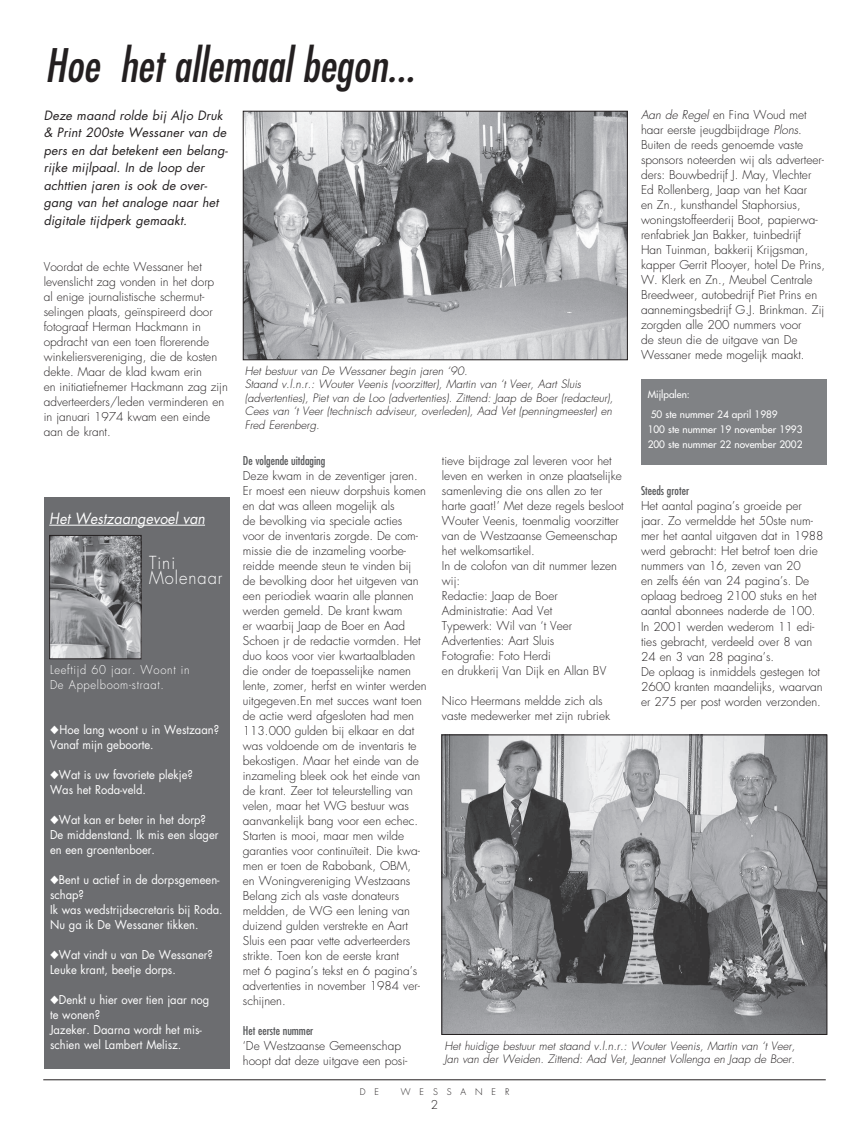
<style>
.page{position:relative;width:868px;height:1134px;background:#fff}
.page>*{position:absolute;margin:0;border:0;box-sizing:border-box;transform-origin:0 0}
.t1{font:italic condensed 45px "Futura";color:#231f20}
.t2{font:300 17.5px/15px "Futura";letter-spacing:.06em;color:#fff;scale:.94 1}
.t3{font:italic 15px "Futura";color:#fff;scale:.94 1}
.t4{font:italic 12.5px/17.5px "Futura";letter-spacing:.01em;color:#231f20}
.t5{font:300 11.88px/15px "Futura";color:#231f20}
.t6{font:11.88px/15px "Futura";color:#fff;scale:.94 1}
.t7{font:condensed 11.88px "Futura";color:#57585a}
.t8{font:300 11.88px/15px "Futura";letter-spacing:.06em;color:#fff;scale:.94 1}
.t9{font:italic 300 11.25px/13.5px "Futura";color:#231f20}
.t10{font:10px/20px "Futura";color:#fff}
.t11{font:300 8.88px "Futura";letter-spacing:1em;color:#231f20}
.s1{font-style:italic}
</style>
<div class="page">
<div style="left:640px;top:379px;width:186px;height:85px;background:#808285"></div>
<div style="left:44px;top:497px;width:185px;height:571px;background:#6c6d70"></div>
<hr style="left:43px;top:1079px;width:782px;height:1px;background:#231f20">
<img style="left:245px;top:113px;width:380px;height:245px">
<div style="left:243px;top:111px;width:384px;height:249px;border:1px solid #231f20"></div>
<img style="left:443px;top:737px;width:382px;height:296px">
<div style="left:441px;top:735px;width:386px;height:300px;border:1px solid #231f20"></div>
<img style="left:51px;top:537px;width:88px;height:120px">
<div style="left:49px;top:535px;width:92px;height:124px;border:1px solid #231f20"></div>
<hr style="left:49px;top:525px;width:156px;height:1px;background:#fff">
<h1 class="t1" style="left:45px;top:37px;width:371px">Hoe het allemaal begon...</h1>
<p class="t4" style="left:44px;top:106px;width:185px">Deze maand rolde bij Aljo Druk &amp; Print 200ste Wessaner van de pers en dat betekent een belang&shy;rijke mijlpaal. In de loop der achttien jaren is ook de over&shy;gang van het analoge naar het digitale tijdperk gemaakt.</p>
<p class="t5" style="left:44px;top:259px;width:185px">Voordat de echte Wessaner het levenslicht zag vonden in het dorp<br>al enige journalistische schermut&shy;selingen plaats, geïnspireerd door fotograaf Herman Hackmann in opdracht van een toen florerende winkeliersvereniging, die de kosten dekte. Maar de klad kwam erin<br>en initiatiefnemer Hackmann zag zijn adverteerders/leden verminderen en in januari 1974 kwam een einde aan de krant.</p>
<p class="t9" style="left:244px;top:364px;width:370px">Het bestuur van De Wessaner begin jaren ‘90.<br>Staand v.l.n.r.: Wouter Veenis (voorzitter), Martin van ‘t Veer, Aart Sluis (advertenties), Piet van de Loo (advertenties). Zittend: Jaap de Boer (redacteur), Cees van ‘t Veer (technisch adviseur, overleden), Aad Vet (penningmeester) en Fred Eerenberg.</p>
<p class="t5" style="left:640px;top:108px;width:185px"><span class="s1">Aan de Regel</span> en Fina Woud met haar eerste jeugdbijdrage <span class="s1">Plons</span>.<br>Buiten de reeds genoemde vaste sponsors noteerden wij als adverteer&shy;ders: Bouwbedrijf J. May, Vlechter Ed Rollenberg, Jaap van het Kaar<br>en Zn., kunsthandel Staphorsius, woningstoffeerderij Boot, papierwa&shy;renfabriek Jan Bakker, tuinbedrijf Han Tuinman, bakkerij Krijgsman, kapper Gerrit Plooyer, hotel De Prins, W. Klerk en Zn., Meubel Centrale Breedweer, autobedrijf Piet Prins en aannemingsbedrijf G.J. Brinkman. Zij zorgden alle 200 nummers voor<br>de steun die de uitgave van De Wessaner mede mogelijk maakt.</p>
<p class="t10" style="left:650px;top:384px;width:128px;text-indent:-3px">Mijlpalen:<br>50 ste nummer 24 april 1989</p>
<p class="t10" style="left:647px;top:421px;width:156px;line-height:15px">100 ste nummer 19 november 1993<br>200 ste nummer 22 november 2002</p>
<p class="t3" style="left:49px;top:508px;width:167px">Het Westzaangevoel van</p>
<h2 class="t2" style="left:149px;top:556px;width:80px">Tini<br>Molenaar</h2>
<p class="t8" style="left:50px;top:663px;width:150px">Leeftijd 60 jaar. Woont in<br>De Appelboom-straat.</p>
<p class="t6" style="left:50px;top:722px;width:181px;text-indent:9px">Hoe lang woont u in Westzaan?<br>Vanaf mijn geboorte.</p>
<p class="t6" style="left:50px;top:767px;width:153px;text-indent:9px">Wat is uw favoriete plekje?<br>Was het Roda-veld.</p>
<p class="t6" style="left:50px;top:812px;width:181px;text-indent:9px">Wat kan er beter in het dorp?<br>De middenstand. Ik mis een slager en een groentenboer.</p>
<p class="t6" style="left:50px;top:872px;width:185px;text-indent:9px">Bent u actief in de dorpsgemeen&shy;schap?<br>Ik was wedstrijdsecretaris bij Roda.<br>Nu ga ik De Wessaner tikken.</p>
<p class="t6" style="left:50px;top:947px;width:175px;text-indent:9px">Wat vindt u van De Wessaner?<br>Leuke krant, beetje dorps.</p>
<p class="t6" style="left:50px;top:992px;width:171px;text-indent:9px">Denkt u hier over tien jaar nog te wonen?<br>Jazeker. Daarna wordt het mis&shy;schien wel Lambert Melisz.</p>
<p class="t7" style="left:243px;top:453px;width:84px">De volgende uitdaging</p>
<p class="t5" style="left:243px;top:469px;width:185px">Deze kwam in de zeventiger jaren.<br>Er moest een nieuw dorpshuis komen en dat was alleen mogelijk als<br>de bevolking via speciale acties voor de inventaris zorgde. De com&shy;missie die de inzameling voorbe&shy;reidde meende steun te vinden bij de bevolking door het uitgeven van een periodiek waarin alle plannen werden gemeld. De krant kwam<br>er waarbij Jaap de Boer en Aad<br>Schoen jr de redactie vormden. Het duo koos voor vier kwartaalbladen die onder de toepasselijke namen lente, zomer, herfst en winter werden uitgegeven.En met succes want toen de actie werd afgesloten had men<br>113.000 gulden bij elkaar en dat was voldoende om de inventaris te bekostigen. Maar het einde van de inzameling bleek ook het einde van de krant. Zeer tot teleurstelling van velen, maar het WG bestuur was aanvankelijk bang voor een echec.<br>Starten is mooi, maar men wilde garanties voor continuïteit. Die kwa&shy;men er toen de Rabobank, OBM,<br>en Woningvereniging Westzaans<br>Belang zich als vaste donateurs meldden, de WG een lening van duizend gulden verstrekte en Aart<br>Sluis een paar vette adverteerders strikte. Toen kon de eerste krant<br>met 6 pagina’s tekst en 6 pagina’s advertenties in november 1984 ver&shy;schijnen.</p>
<p class="t7" style="left:243px;top:1023px;width:72px">Het eerste nummer</p>
<p class="t5" style="left:243px;top:1039px;width:166px">‘De Westzaanse Gemeenschap hoopt dat deze uitgave een posi-</p>
<p class="t5" style="left:442px;top:453px;width:183px">tieve bijdrage zal leveren voor het leven en werken in onze plaatselijke samenleving die ons allen zo ter harte gaat!’ Met deze regels besloot<br>Wouter Veenis, toenmalig voorzitter van de Westzaanse Gemeenschap het welkomsartikel.<br>In de colofon van dit nummer lezen wij:<br>Redactie: Jaap de Boer<br>Administratie: Aad Vet<br>Typewerk: Wil van ‘t Veer<br>Advertenties: Aart Sluis<br>Fotografie: Foto Herdi<br>en drukkerij Van Dijk en Allan BV</p>
<p class="t5" style="left:442px;top:693px;width:170px">Nico Heermans meldde zich als vaste medewerker met zijn rubriek</p>
<p class="t7" style="left:640px;top:484px;width:50px">Steeds groter</p>
<p class="t5" style="left:640px;top:499px;width:184px">Het aantal pagina’s groeide per jaar. Zo vermeldde het 50ste num&shy;mer het aantal uitgaven dat in 1988 werd gebracht: Het betrof toen drie nummers van 16, zeven van 20<br>en zelfs één van 24 pagina’s. De oplaag bedroeg 2100 stuks en het aantal abonnees naderde de 100.<br>In 2001 werden wederom 11 edi&shy;ties gebracht, verdeeld over 8 van<br>24 en 3 van 28 pagina’s.<br>De oplaag is inmiddels gestegen tot<br>2600 kranten maandelijks, waarvan er 275 per post worden verzonden.</p>
<p class="t9" style="left:444px;top:1039px;width:352px">Het huidige bestuur met staand v.l.n.r.: Wouter Veenis, Martin van ‘t Veer,<br>Jan van der Weiden. Zittend: Aad Vet, Jeannet Vollenga en Jaap de Boer.</p>
<p class="t11" style="left:359px;top:1086px;width:21px">D E</p>
<p class="t11" style="left:400px;top:1086px;width:110px">WESSANER</p>
<p class="t5" style="left:430px;top:1097px;width:9px">2</p>
</div>
